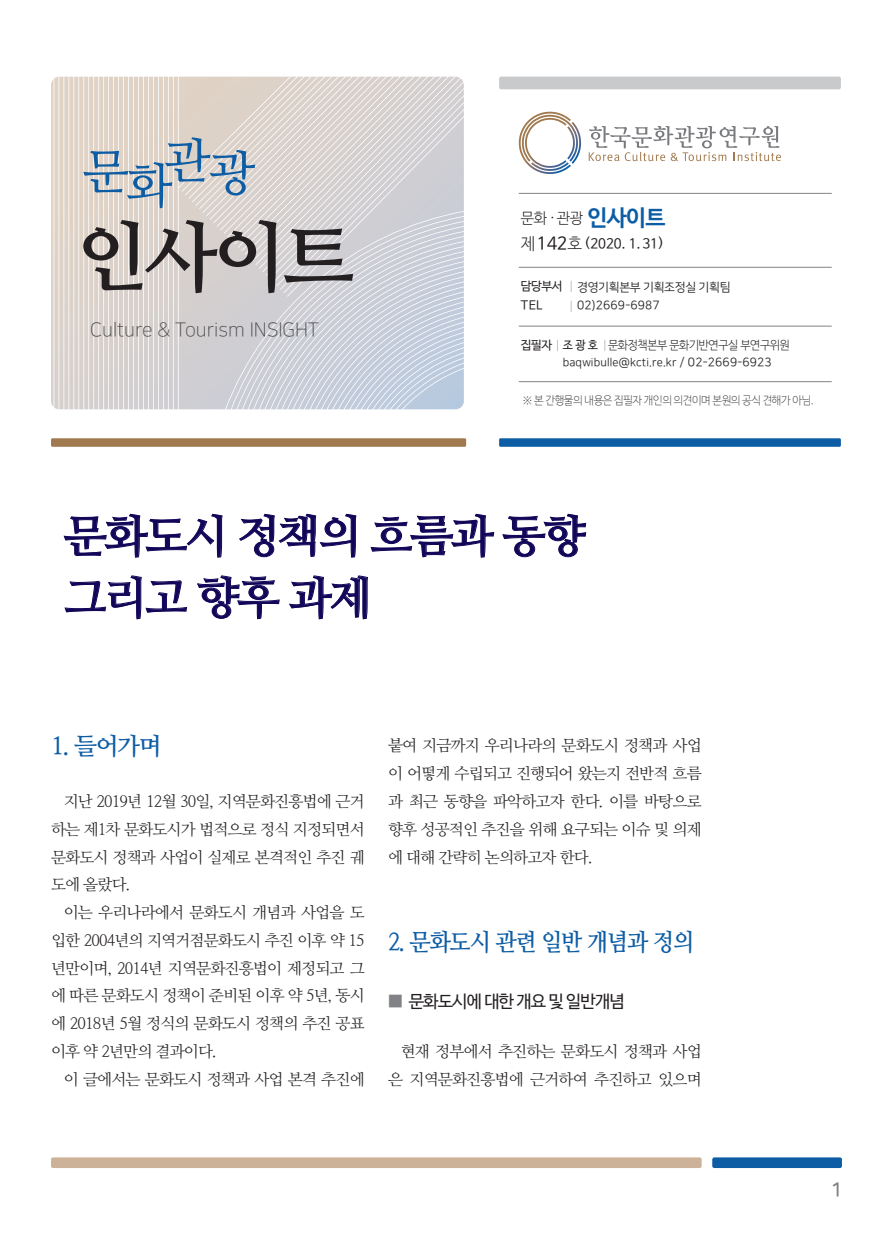
<style>
.page{position:relative;width:893px;height:1234px;background:#fff}
.page>*{position:absolute;margin:0;border:0;box-sizing:border-box;transform-origin:0 0}
.타이틀{font:45px "Nanum Myeongjo OTF Bold";letter-spacing:-.05em;color:#110658}
.본문_1{font:24px "Nanum Myeongjo OTF Bold";letter-spacing:-.05em;color:#0d5da5;scale:.93 1}
.본문_1-2{font:24px "Nanum Myeongjo OTF Bold";letter-spacing:-.05em;color:#0d5da5}
.t1{font:19.5px "Nanum Square OTFL";color:#4b4c4d}
.정규{font:19.5px "Nanum Square OTFB";color:#808285;scale:.95 1}
.t2{font:17.25px "Nanum Barun Gothic OTF";letter-spacing:-.05em;color:#231f20}
.본문{font:15.75px/27.8px "Nanum Myeongjo OTF";letter-spacing:-.05em;color:#231f20;text-align:justify}
.t3{font:15px "Nanum Barun Gothic OTF Light";color:#231f20}
.t4{font:13.5px "Nanum Barun Gothic OTF";color:#231f20}
.t5{font:12px "Nanum Barun Gothic OTF Light";letter-spacing:-.03em;color:#231f20;scale:.95 1}
.t6{font:12px "Nanum Square OTFR";letter-spacing:-.03em;color:#231f20}
.t7{font:12px "Nanum Square OTFR";letter-spacing:.015em;color:#231f20}
.t8{font:12px "Nanum Barun Gothic OTF";color:#231f20}
.t9{font:11.25px "Nanum Square OTFR";letter-spacing:.015em;color:#231f20}
.t10{font:300 11.25px "Nanum Barun Gothic OTF Ultra";letter-spacing:-.03em;color:#231f20;scale:.95 1}
.s1{font-family:"Nanum Barun Gothic OTF Bold";font-size:22.5px;color:#0d5da5}
.s2{font-family:"Nanum Barun Gothic OTF Light";font-size:16.5px}
.s3{font-size:17.25px}
.s4{font-family:"Nanum Barun Gothic OTF"}
.s5{font-family:"Nanum Square OTFL"}
.s6{font-size:12px}
.s7{font-size:16.5px;color:#808285}
</style>
<div class="page">
<svg style="left:51px;top:77px;width:413px;height:332px;background:#d7d4d5"></svg>
<div style="left:499px;top:77px;width:342px;height:12px;background:#c9cacc;border-radius:2px"></div>
<div style="left:499px;top:438px;width:342px;height:8px;background:#0d5da5;border-radius:2px"></div>
<div style="left:51px;top:438px;width:415px;height:8px;background:#a1794e;border-radius:2px"></div>
<svg style="left:83px;top:137px;width:172px;height:71px;background:#bec3c8"></svg>
<svg style="left:83px;top:220px;width:194px;height:73px;background:#aba5a2"></svg>
<svg style="left:290px;top:228px;width:53px;height:37px;background:#888587"></svg>
<svg style="left:284px;top:274px;width:69px;height:8px"></svg>
<div style="left:51px;top:1157px;width:651px;height:10px;background:#cbb298;border-radius:2px"></div>
<div style="left:712px;top:1157px;width:130px;height:10px;background:#0d5da5;border-radius:2px"></div>
<hr style="left:519px;top:267px;width:313px;height:1px;background:#808285">
<hr style="left:519px;top:326px;width:313px;height:1px;background:#808285">
<hr style="left:519px;top:381px;width:313px;height:1px;background:#808285">
<hr style="left:519px;top:193px;width:313px;height:1px;background:#808285">
<svg style="left:589px;top:126px;width:192px;height:35px"></svg>
<svg style="left:518px;top:112px;width:63px;height:62px"></svg>
<svg style="left:64px;top:513px;width:159px;height:45px"></svg>
<svg style="left:239px;top:513px;width:118px;height:45px"></svg>
<svg style="left:370px;top:513px;width:124px;height:45px"></svg>
<svg style="left:502px;top:513px;width:84px;height:44px"></svg>
<svg style="left:64px;top:575px;width:123px;height:44px"></svg>
<svg style="left:197px;top:575px;width:83px;height:44px"></svg>
<svg style="left:289px;top:575px;width:79px;height:44px"></svg>
<p class="t1" style="left:90px;top:320px;width:230px">Culture &amp; Tourism INSIGHT</p>
<p class="t3" style="left:521px;top:210px;width:146px">문화 · 관광 <span class="s1">인사이트</span></p>
<p class="t4" style="left:521px;top:236px;width:145px"><span class="s2">제</span><span class="s3">142</span><span class="s2">호</span> (2020. 1. 31)</p>
<p class="t6" style="left:521px;top:280px;width:211px"><span class="s4">담당부서</span> <span class="s5">|</span> 경영기획본부 기획조정실 기획팀</p>
<p class="t8" style="left:521px;top:299px;width:23px">TEL</p>
<p class="t7" style="left:570px;top:299px;width:91px"><span class="s5">|</span> 02)2669-6987</p>
<p class="t5" style="left:521px;top:339px;width:285px"><span class="s4">집필자</span> <span class="s5">|</span> <span class="s4">조 광 호</span> <span class="s5">|</span> 문화정책본부 문화기반연구실 부연구위원</p>
<p class="t9" style="left:563px;top:356px;width:210px">baqwibulle@kcti.re.kr <span class="s6">/ 02-2669-6923</span></p>
<p class="t10" style="left:523px;top:394px;width:308px">※ 본 간행물의 내용은 집필자 개인의 의견이며 본원의 공식 견해가 아님.</p>
<p class="타이틀" style="left:64px;top:507px;width:523px">문화도시 정책의 흐름과 동향</p>
<p class="타이틀" style="left:64px;top:569px;width:310px">그리고 향후 과제</p>
<p class="본문_1-2" style="left:51px;top:731px;width:112px">1. 들어가며</p>
<p class="본문" style="left:51px;top:786px;width:315px;text-indent:13px">지난 2019년 12월 30일, 지역문화진흥법에 근거 하는 제1차 문화도시가 법적으로 정식 지정되면서 문화도시 정책과 사업이 실제로 본격적인 추진 궤 도에 올랐다.</p>
<p class="본문" style="left:51px;top:897px;width:315px;text-indent:13px">이는 우리나라에서 문화도시 개념과 사업을 도 입한 2004년의 지역거점문화도시 추진 이후 약 15 년만이며, 2014년 지역문화진흥법이 제정되고 그 에 따른 문화도시 정책이 준비된 이후 약 5년, 동시 에 2018년 5월 정식의 문화도시 정책의 추진 공표 이후 약 2년만의 결과이다.</p>
<p class="본문" style="left:64px;top:1064px;width:302px">이 글에서는 문화도시 정책과 사업 본격 추진에</p>
<p class="본문" style="left:388px;top:731px;width:315px">붙여 지금까지 우리나라의 문화도시 정책과 사업 이 어떻게 수립되고 진행되어 왔는지 전반적 흐름 과 최근 동향을 파악하고자 한다. 이를 바탕으로 향후 성공적인 추진을 위해 요구되는 이슈 및 의제 에 대해 간략히 논의하고자 한다.</p>
<p class="본문_1" style="left:388px;top:926px;width:331px">2. 문화도시 관련 일반 개념과 정의</p>
<p class="t2" style="left:388px;top:992px;width:238px"><span class="s7">■</span> 문화도시에 대한 개요 및 일반개념</p>
<p class="본문" style="left:388px;top:1036px;width:315px;text-align:right">현재 정부에서 추진하는 문화도시 정책과 사업 은 지역문화진흥법에 근거하여 추진하고 있으며</p>
<p class="정규" style="left:831px;top:1179px;width:13px">1</p>
</div>
